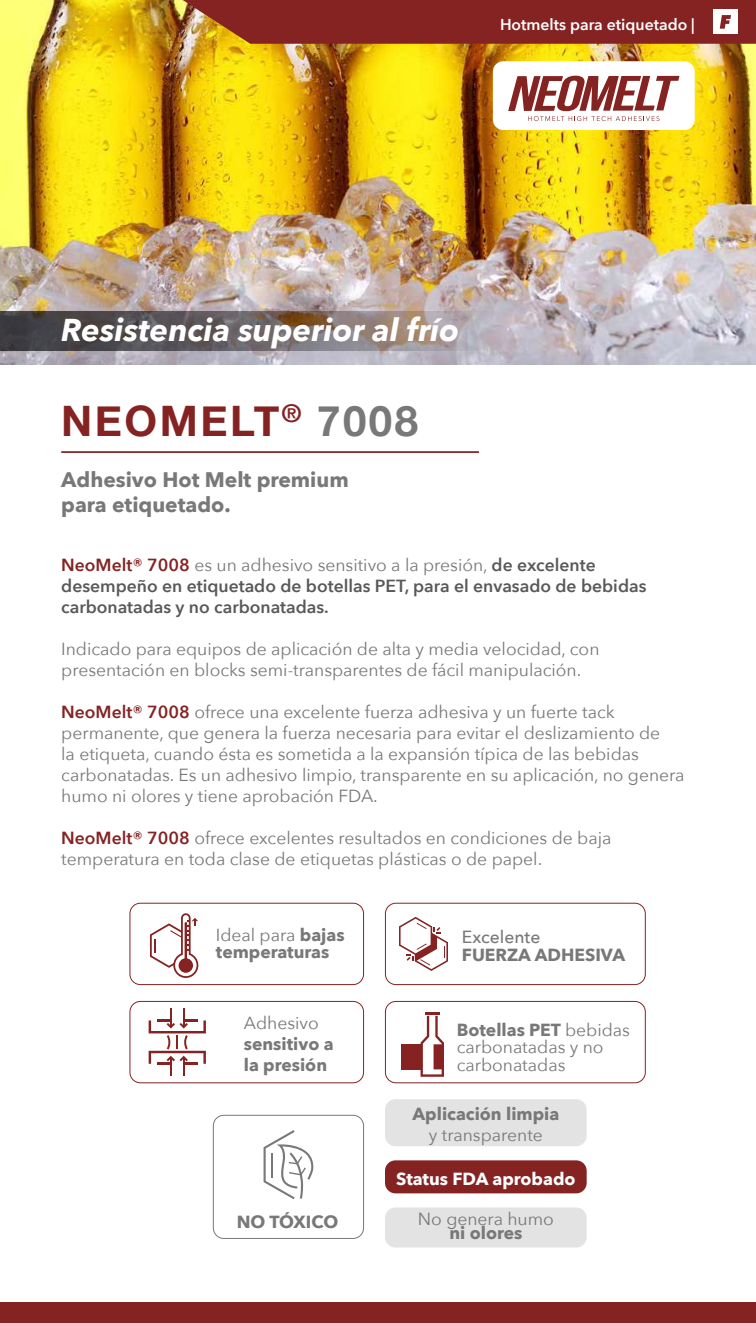
<style>
.page{position:relative;width:756px;height:1323px;background:#fff}
.page>*{position:absolute;margin:0;border:0;box-sizing:border-box;transform-origin:0 0}
.t1{font:700 42px "Helvetica Neue";letter-spacing:.06em;color:#852323}
.t2{font:italic 700 31.5px "Avenir Next";color:#fff}
.t3{font:700 21px/25.2px "Avenir Next";color:#787878}
.t4{font:17.5px/21px "Avenir Next";color:#787878}
.t5{font:600 17.5px/21px "Avenir Next";color:#58595b}
.t6{font:700 17.5px/21px "Avenir Next";color:#787878}
.t7{font:700 17.5px "Avenir Next";color:#fff}
.t8{font:500 17.5px "Avenir Next";color:#787878}
.t9{font:600 15.75px "Avenir Next";color:#fff}
.s1{color:#787878}
.s2{color:#852323}
.s3{font-weight:400;color:#787878}
.s4{font-weight:600;color:#852323}
.s5{font-weight:400}
.s6{font-weight:700}
</style>
<div class="page">
<img style="left:0;top:0;width:756px;height:365px">
<div style="left:0;top:1302px;width:756px;height:21px;background:#852323"></div>
<svg style="left:169px;top:0;width:587px;height:44px"></svg>
<svg style="left:0;top:312px;width:493px;height:39px"></svg>
<div style="left:493px;top:61px;width:202px;height:69px;background:#fff;border-radius:10px"></div>
<svg style="left:508px;top:76px;width:171px;height:45px"></svg>
<hr style="left:61px;top:451px;width:418px;height:2px;background:#852323">
<div style="left:385px;top:1099px;width:202px;height:47px;background:#e3e3e3;border-radius:10px"></div>
<div style="left:385px;top:1160px;width:202px;height:33px;background:#852323;border-radius:11px"></div>
<div style="left:385px;top:1208px;width:202px;height:40px;background:#e3e3e3;border-radius:10px"></div>
<div style="left:130px;top:903px;width:234px;height:82px;border:1px solid #852323;border-radius:10px"></div>
<div style="left:385px;top:903px;width:261px;height:82px;border:1px solid #852323;border-radius:10px"></div>
<svg style="left:399px;top:917px;width:49px;height:54px"></svg>
<div style="left:385px;top:1001px;width:261px;height:82px;border:1px solid #852323;border-radius:10px"></div>
<div style="left:130px;top:1001px;width:234px;height:82px;border:1px solid #852323;border-radius:10px"></div>
<div style="left:213px;top:1115px;width:151px;height:124px;border:1px solid #787878;border-radius:10px"></div>
<svg style="left:264px;top:1130px;width:50px;height:69px"></svg>
<svg style="left:150px;top:913px;width:48px;height:65px"></svg>
<div style="left:401px;top:1044px;width:21px;height:25px;background:#852323"></div>
<svg style="left:421px;top:1012px;width:23px;height:65px"></svg>
<svg style="left:149px;top:1008px;width:57px;height:68px"></svg>
<p class="t9" style="left:500px;top:11px;width:196px">Hotmelts para etiquetado |</p>
<h2 class="t2" style="left:61px;top:302px;width:400px">Resistencia superior al frío</h2>
<h1 class="t1" style="left:61px;top:389px;width:358px">NEOMELT<sup>®</sup> <span class="s1">7008</span></h1>
<p class="t3" style="left:61px;top:467px;width:289px">Adhesivo Hot Melt premium para etiquetado.</p>
<p class="t5" style="left:61px;top:554px;width:587px"><span class="s2">NeoMelt® 7008</span> <span class="s3">es un adhesivo sensitivo a la presión,</span> de excelente desempeño en etiquetado de botellas PET, para el envasado de bebidas carbonatadas y no carbonatadas.</p>
<p class="t4" style="left:61px;top:637px;width:540px">Indicado para equipos de aplicación de alta y media velocidad, con presentación en blocks semi-transparentes de fácil manipulación.</p>
<p class="t4" style="left:61px;top:700px;width:625px"><span class="s4">NeoMelt® 7008</span> ofrece una excelente fuerza adhesiva y un fuerte tack permanente, que genera la fuerza necesaria para evitar el deslizamiento de<br>la etiqueta, cuando ésta es sometida a la expansión típica de las bebidas carbonatadas. Es un adhesivo limpio, transparente en su aplicación, no genera humo ni olores y tiene aprobación FDA.</p>
<p class="t4" style="left:61px;top:826px;width:552px"><span class="s4">NeoMelt® 7008</span> ofrece excelentes resultados en condiciones de baja temperatura en toda clase de etiquetas plásticas o de papel.</p>
<p class="t6" style="left:216px;top:926px;width:130px;line-height:17.5px"><span class="s5">Ideal para</span> bajas temperaturas</p>
<p class="t4" style="left:244px;top:1012px;width:76px">Adhesivo</p>
<p class="t6" style="left:244px;top:1033px;width:91px">sensitivo a la presión</p>
<p class="t6" style="left:237px;top:1211px;width:103px">NO TÓXICO</p>
<p class="t8" style="left:462px;top:922px;width:80px">Excelente</p>
<p class="t6" style="left:462px;top:944px;width:165px">FUERZA ADHESIVA</p>
<p class="t4" style="left:457px;top:1020px;width:175px;line-height:17.5px"><span class="s6">Botellas PET</span> bebidas carbonatadas y no carbonatadas</p>
<p class="t6" style="left:413px;top:1103px;width:148px">Aplicación limpia</p>
<p class="t4" style="left:429px;top:1123px;width:116px">y transparente</p>
<p class="t7" style="left:396px;top:1163px;width:181px">Status FDA aprobado</p>
<p class="t4" style="left:418px;top:1208px;width:138px">No genera humo</p>
<p class="t6" style="left:449px;top:1222px;width:74px">ni olores</p>
</div>
